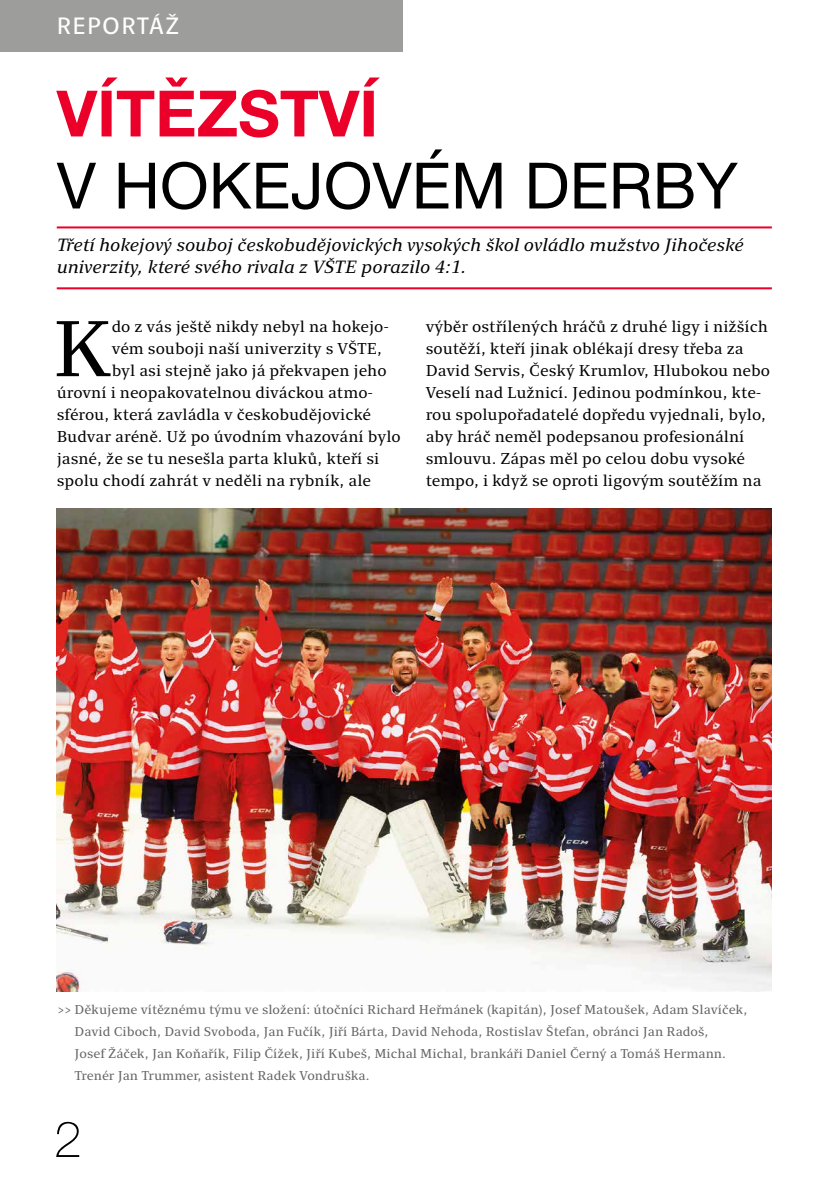
<style>
.page{position:relative;width:840px;height:1191px;background:#fff}
.page>*{position:absolute;margin:0;border:0;box-sizing:border-box;transform-origin:0 0}
.t1{font:80.2px "Clara Serif";color:#000}
.t2{font:64px "Helvetica Neue LT Pro";color:#000}
.t3{font:700 64px "Helvetica Neue LT Pro";color:#eb0029}
.t4{font:100 50px "Helvetica Neue LT Pro";color:#000}
.t5{font:24px "Clara Sans";letter-spacing:.05em;color:#fff}
.t6{font:italic 18px/22px "Clara Serif";color:#000}
.t7{font:16px/22px "Clara Serif";color:#000}
.t8{font:13px/22px "Clara Serif";color:#646363}
</style>
<div class="page">
<div style="left:0;top:0;width:403px;height:51px;background:#9d9d9c"></div>
<hr style="left:57px;top:226px;width:714px;height:2px;background:#eb0029">
<hr style="left:57px;top:287px;width:714px;height:2px;background:#eb0029">
<img style="left:57px;top:508px;width:714px;height:483px">
<h3 class="t5" style="left:57px;top:13px;width:124px">REPORTÁŽ</h3>
<h2 class="t3" style="left:57px;top:74px;width:323px">VÍTĚZSTVÍ</h2>
<h2 class="t2" style="left:57px;top:147px;width:682px">V HOKEJOVÉM DERBY</h2>
<p class="t6" style="left:57px;top:234px;width:688px">Třetí hokejový souboj českobudějovických vysokých škol ovládlo mužstvo Jihočeské univerzity, které svého rivala z VŠTE porazilo 4:1.</p>
<h1 class="t1" style="left:53px;top:305px;width:60px">K</h1>
<p class="t7" style="left:112px;top:316px;width:279px">do z vás ještě nikdy nebyl na hokejo-</p>
<p class="t7" style="left:112px;top:338px;width:272px">vém souboji naší univerzity s VŠTE,</p>
<p class="t7" style="left:112px;top:360px;width:276px">byl asi stejně jako já překvapen jeho</p>
<p class="t7" style="left:57px;top:382px;width:318px">úrovní i neopakovatelnou diváckou atmo-</p>
<p class="t7" style="left:57px;top:404px;width:315px">sférou, která zavládla v českobudějovické</p>
<p class="t7" style="left:57px;top:426px;width:345px">Budvar aréně. Už po úvodním vhazování bylo</p>
<p class="t7" style="left:57px;top:448px;width:324px">jasné, že se tu nesešla parta kluků, kteří si</p>
<p class="t7" style="left:57px;top:470px;width:315px">spolu chodí zahrát v neděli na rybník, ale</p>
<p class="t7" style="left:425px;top:316px;width:345px">výběr ostřílených hráčů z druhé ligy i nižších soutěží, kteří jinak oblékají dresy třeba za David Servis, Český Krumlov, Hlubokou nebo Veselí nad Lužnicí. Jedinou podmínkou, kte&shy;rou spolupořadatelé dopředu vyjednali, bylo, aby hráč neměl podepsanou profesionální smlouvu. Zápas měl po celou dobu vysoké tempo, i když se oproti ligovým soutěžím na</p>
<p class="t8" style="left:74px;top:999px;width:674px;text-indent:-17px">&gt;&gt; Děkujeme vítěznému týmu ve složení: útočníci Richard Heřmánek (kapitán), Josef Matoušek, Adam Slavíček, David Ciboch, David Svoboda, Jan Fučík, Jiří Bárta, David Nehoda, Rostislav Štefan, obránci Jan Radoš,<br>Josef Žáček, Jan Koňařík, Filip Čížek, Jiří Kubeš, Michal Michal, brankáři Daniel Černý a Tomáš Hermann.<br>Trenér Jan Trummer, asistent Radek Vondruška.</p>
<h3 class="t4" style="left:54px;top:1110px;width:29px">2</h3>
</div>
